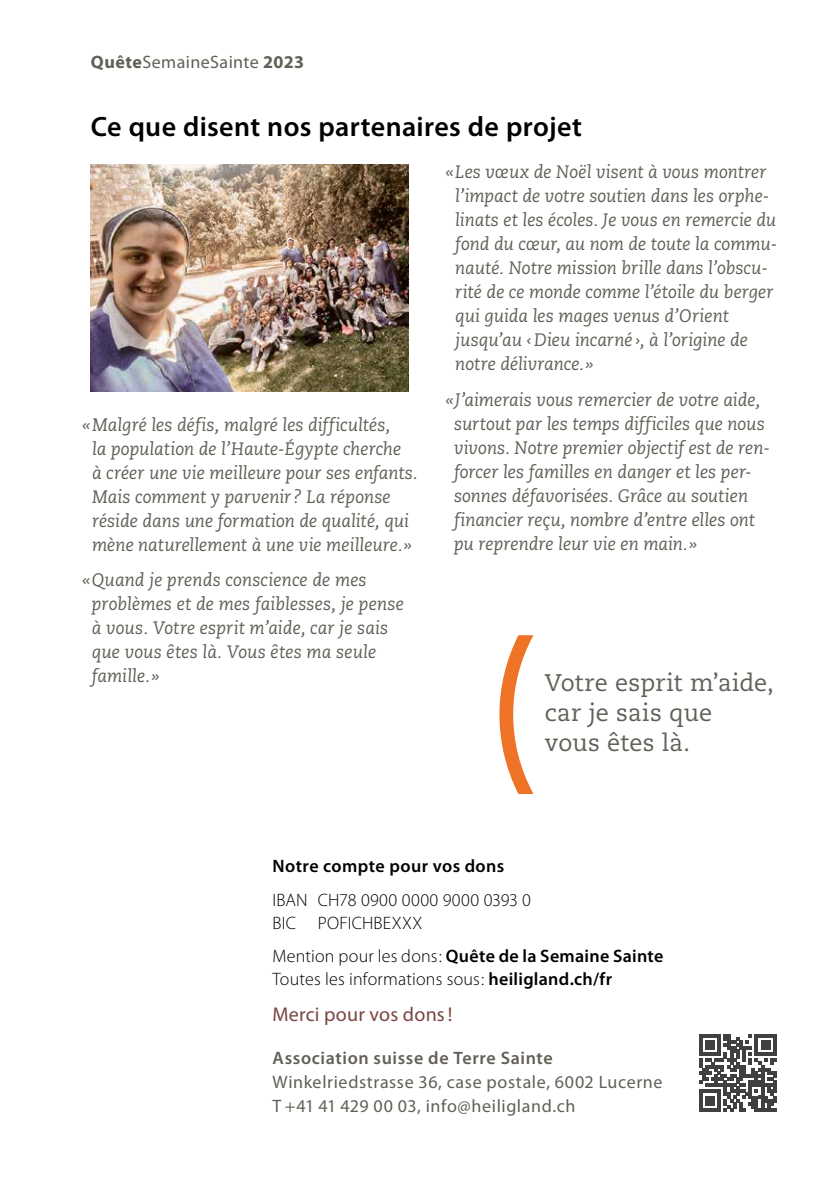
<style>
.page{position:relative;width:840px;height:1191px;background:#fff}
.page>*{position:absolute;margin:0;border:0;box-sizing:border-box;transform-origin:0 0}
.t1{font:600 28px "Myriad Pro";letter-spacing:.015em;color:#000}
.t2{font:24px/30px "Caecilia LT Pro 55 Roman";letter-spacing:.005em;color:#625f57}
.t3{font:20px "Myriad Pro";letter-spacing:.01em;color:#794640}
.t4{font:italic 18px/24px "Caecilia LT Pro 56";color:#625f57}
.t5{font:300 18px/22.4px "Myriad Pro";letter-spacing:.01em;color:#000}
.t6{font:18px/24px "Myriad Pro";letter-spacing:.03em;color:#625f57}
.t7{font:600 18px "Myriad Pro";letter-spacing:.035em;color:#625f57}
.t8{font:600 18px "Myriad Pro";letter-spacing:.025em;color:#000}
.s1{font-weight:700}
.s2{font-weight:600}
</style>
<div class="page">
<svg style="left:699px;top:1034px;width:77px;height:77px"></svg>
<svg style="left:499px;top:635px;width:34px;height:159px"></svg>
<img style="left:91px;top:164px;width:317px;height:227px">
<p class="t6" style="left:91px;top:50px;width:215px"><span class="s1">Quête</span>SemaineSainte <span class="s1">2023</span></p>
<h1 class="t1" style="left:91px;top:109px;width:492px">Ce que disent nos partenaires de projet</h1>
<p class="t4" style="left:92px;top:412px;width:327px;text-indent:-10px">« Malgré les défis, malgré les difficultés,<br>la population de l’Haute-Égypte cherche<br>à créer une vie meilleure pour ses enfants.<br>Mais comment y parvenir ? La réponse réside dans une formation de qualité, qui mène naturellement à une vie meilleure.»</p>
<p class="t4" style="left:92px;top:568px;width:313px;text-indent:-9px">« Quand je prends conscience de mes problèmes et de mes faiblesses, je pense à vous. Votre esprit m’aide, car je sais que vous êtes là. Vous êtes ma seule famille.»</p>
<p class="t4" style="left:455px;top:160px;width:323px;text-indent:-10px">« Les vœux de Noël visent à vous montrer l’impact de votre soutien dans les orphe&shy;linats et les écoles. Je vous en remercie du fond du cœur, au nom de toute la commu&shy;nauté. Notre mission brille dans l’obscu&shy;rité de ce monde comme l’étoile du berger qui guida les mages venus d’Orient jusqu’au ‹Dieu incarné ›, à l’origine de notre délivrance.»</p>
<p class="t4" style="left:454px;top:387px;width:317px;text-indent:-8px">«J’aimerais vous remercier de votre aide, surtout par les temps difficiles que nous vivons. Notre premier objectif est de ren&shy;forcer les familles en danger et les per&shy;sonnes défavorisées. Grâce au soutien financier reçu, nombre d’entre elles ont pu reprendre leur vie en main.»</p>
<h2 class="t2" style="left:544px;top:667px;width:230px">Votre esprit m’aide, car je sais que<br>vous êtes là.</h2>
<p class="t8" style="left:272px;top:854px;width:233px">Notre compte pour vos dons</p>
<p class="t5" style="left:272px;top:889px;width:260px">IBAN CH78 0900 0000 9000 0393 0<br>BIC POFICHBEXXX</p>
<p class="t5" style="left:272px;top:945px;width:392px">Mention pour les dons: <span class="s2">Quête de la Semaine Sainte<br></span>Toutes les informations sous: <span class="s2">heiligland.ch/fr</span></p>
<p class="t3" style="left:272px;top:1001px;width:181px">Merci pour vos dons!</p>
<p class="t7" style="left:272px;top:1046px;width:282px">Association suisse de Terre Sainte</p>
<p class="t6" style="left:272px;top:1069px;width:391px">Winkelriedstrasse 36, case postale, 6002 Lucerne<br>T +41 41 429 00 03, info@heiligland.ch</p>
</div>
